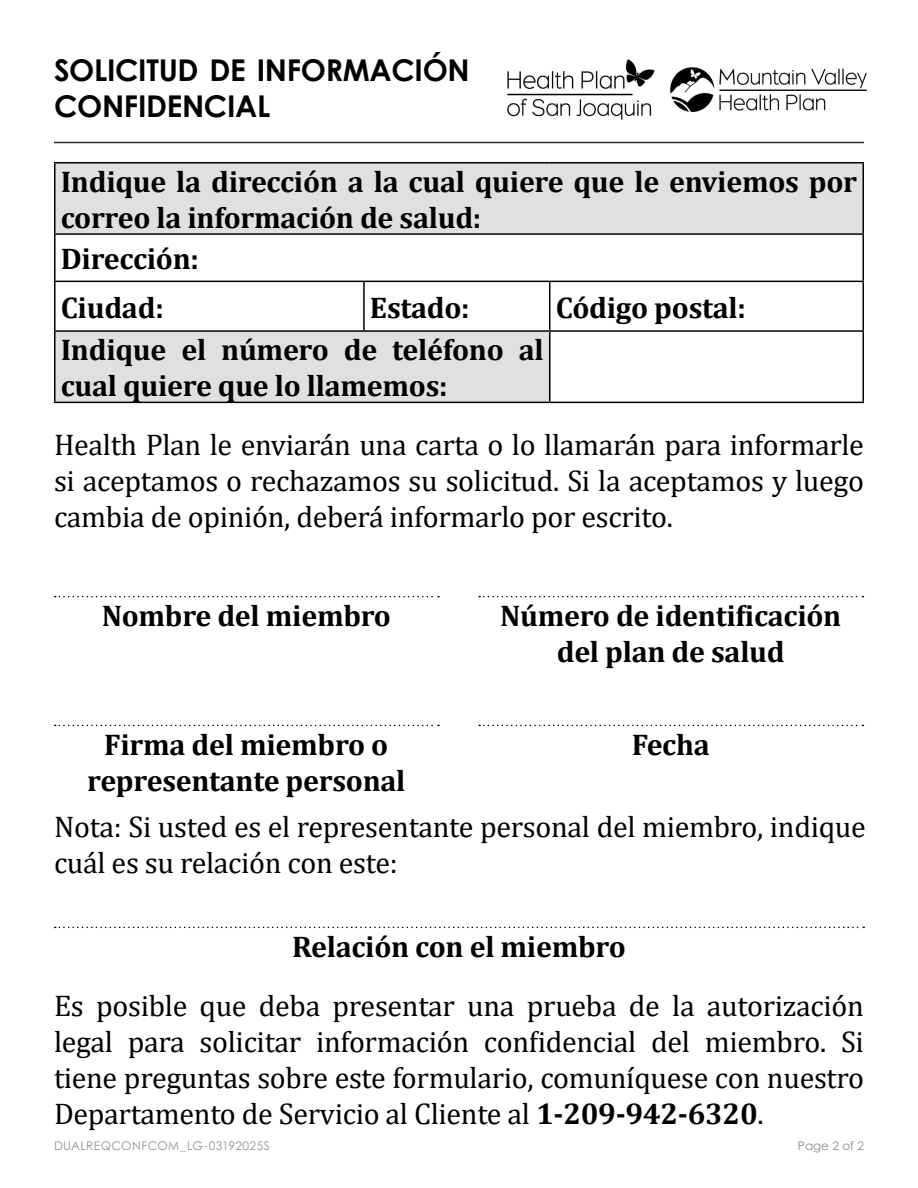
<style>
.page{position:relative;width:918px;height:1188px;background:#fff}
.page>*{position:absolute;margin:0;border:0;box-sizing:border-box;transform-origin:0 0}
.t1{font:30px/36px "Cambria";letter-spacing:-.01em;color:#000;text-align:justify}
.t2{font:700 30px/36px "Cambria";letter-spacing:-.01em;color:#000}
.t3{font:700 30px/36px "Century Gothic";letter-spacing:-.01em;color:#000}
.t4{font:12px "Century Gothic Pro";letter-spacing:.03em;color:#949598}
.t5{font:12px "Century Gothic Pro";color:#898b8e}
.s1{font-weight:700}
</style>
<div class="page">
<svg style="left:479px;top:725px;width:384px;height:1px"></svg>
<svg style="left:55px;top:725px;width:384px;height:1px"></svg>
<svg style="left:56px;top:164px;width:806px;height:238px;fill:#e1dfe0"></svg>
<div style="left:550px;top:331px;width:313px;height:71px;background:#fff"></div>
<hr style="left:54px;top:162px;width:310px;height:2px;background:#000">
<hr style="left:54px;top:163px;width:2px;height:70px;background:#000">
<hr style="left:364px;top:162px;width:186px;height:2px;background:#000">
<hr style="left:550px;top:162px;width:314px;height:2px;background:#000">
<hr style="left:862px;top:163px;width:2px;height:70px;background:#000">
<hr style="left:54px;top:233px;width:310px;height:2px;background:#000">
<hr style="left:54px;top:235px;width:2px;height:46px;background:#000">
<hr style="left:364px;top:233px;width:186px;height:2px;background:#000">
<hr style="left:550px;top:233px;width:314px;height:2px;background:#000">
<hr style="left:862px;top:235px;width:2px;height:46px;background:#000">
<hr style="left:54px;top:281px;width:310px;height:1px;background:#000">
<hr style="left:54px;top:282px;width:2px;height:48px;background:#000">
<hr style="left:364px;top:281px;width:186px;height:1px;background:#000">
<hr style="left:363px;top:282px;width:2px;height:48px;background:#000">
<hr style="left:550px;top:281px;width:314px;height:1px;background:#000">
<hr style="left:549px;top:282px;width:1px;height:48px;background:#000">
<hr style="left:862px;top:282px;width:2px;height:48px;background:#000">
<hr style="left:54px;top:330px;width:310px;height:2px;background:#000">
<hr style="left:54px;top:332px;width:2px;height:70px;background:#000">
<hr style="left:364px;top:330px;width:186px;height:2px;background:#000">
<hr style="left:550px;top:330px;width:314px;height:2px;background:#000">
<hr style="left:549px;top:332px;width:1px;height:70px;background:#000">
<hr style="left:862px;top:332px;width:2px;height:70px;background:#000">
<hr style="left:54px;top:402px;width:310px;height:1px;background:#000">
<hr style="left:364px;top:402px;width:186px;height:1px;background:#000">
<hr style="left:550px;top:402px;width:314px;height:1px;background:#000">
<svg style="left:55px;top:596px;width:384px;height:1px"></svg>
<svg style="left:479px;top:596px;width:384px;height:1px"></svg>
<svg style="left:55px;top:927px;width:809px;height:1px"></svg>
<img style="left:507px;top:59px;width:360px;height:61px">
<hr style="left:54px;top:142px;width:810px;height:1px;background:#292829">
<p class="t3" style="left:54px;top:51px;width:417px">SOLICITUD DE INFORMACIÓN<br>CONFIDENCIAL</p>
<p class="t2" style="left:61px;top:163px;width:798px">Indique la dirección a la cual quiere que le enviemos por correo la información de salud:</p>
<p class="t2" style="left:61px;top:234px;width:140px;line-height:48.4px">Dirección:<br>Ciudad:</p>
<p class="t2" style="left:370px;top:289px;width:101px">Estado:</p>
<p class="t2" style="left:556px;top:289px;width:192px">Código postal:</p>
<p class="t2" style="left:61px;top:331px;width:485px">Indique el número de teléfono al cual quiere que lo llamemos:</p>
<p class="t1" style="left:54px;top:427px;width:812px">Health Plan le enviarán una carta o lo llamarán para informarle si aceptamos o rechazamos su solicitud. Si la aceptamos y luego cambia de opinión, deberá informarlo por escrito.</p>
<p class="t2" style="left:102px;top:597px;width:291px">Nombre del miembro</p>
<p class="t2" style="left:500px;top:597px;width:343px;text-align:center">Número de identificación del plan de salud</p>
<p class="t2" style="left:104px;top:726px;width:286px">Firma del miembro o</p>
<p class="t2" style="left:632px;top:726px;width:79px">Fecha</p>
<p class="t2" style="left:87px;top:762px;width:320px">representante personal</p>
<p class="t1" style="left:54px;top:809px;width:813px">Nota: Si usted es el representante personal del miembro, indique cuál es su relación con este:</p>
<p class="t2" style="left:292px;top:928px;width:335px">Relación con el miembro</p>
<p class="t1" style="left:54px;top:987px;width:812px">Es posible que deba presentar una prueba de la autorización legal para solicitar información confidencial del miembro. Si tiene preguntas sobre este formulario, comuníquese con nuestro Departamento de Servicio al Cliente al <span class="s1">1-209-942-6320</span>.</p>
<p class="t4" style="left:54px;top:1138px;width:217px">DUALREQCONFCOM_LG-03192025S</p>
<p class="t5" style="left:798px;top:1138px;width:68px">Page 2 of 2</p>
</div>
